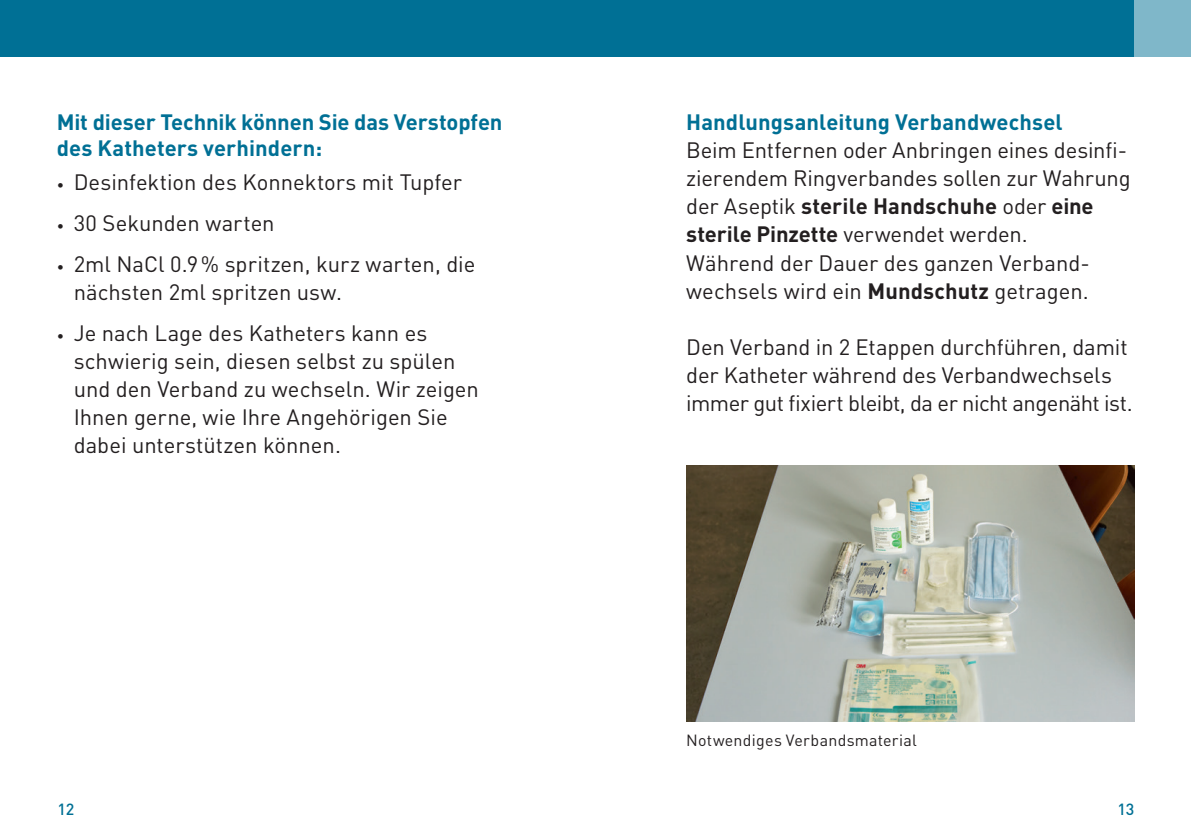
<style>
.page{position:relative;width:1191px;height:840px;background:#fff}
.page>*{position:absolute;margin:0;border:0;box-sizing:border-box;transform-origin:0 0}
.t1{font:22px/28px "DIN Pro";color:#231f20}
.t2{font:700 22px/26px "DIN Pro";color:#007095}
.t3{font:16px "DIN Pro";letter-spacing:.015em;color:#231f20}
.t4{font:500 16px "DIN Pro";color:#007095}
.s1{font-size:14px}
.s2{font-weight:700}
</style>
<div class="page">
<div style="left:0;top:0;width:1191px;height:57px;background:#007095"></div>
<div style="left:1134px;top:0;width:57px;height:61px;background:#7fb7c9"></div>
<img style="left:686px;top:465px;width:448px;height:256px">
<p class="t2" style="left:57px;top:108px;width:447px">Mit dieser Technik können Sie das Verstopfen des Katheters verhindern:</p>
<p class="t1" style="left:57px;top:167px;width:407px"><span class="s1">•</span> Desinfektion des Konnektors mit Tupfer</p>
<p class="t1" style="left:57px;top:208px;width:219px"><span class="s1">•</span> 30 Sekunden warten</p>
<p class="t1" style="left:74px;top:249px;width:403px;text-indent:-17px"><span class="s1">•</span> 2ml NaCl 0.9% spritzen, kurz warten, die nächsten 2ml spritzen usw.</p>
<p class="t1" style="left:74px;top:317px;width:407px;text-indent:-17px"><span class="s1">•</span> Je nach Lage des Katheters kann es schwierig sein, diesen selbst zu spülen und den Verband zu wechseln. Wir zeigen Ihnen gerne, wie Ihre Angehörigen Sie dabei unterstützen können.</p>
<p class="t2" style="left:686px;top:108px;width:378px">Handlungsanleitung Verbandwechsel</p>
<p class="t1" style="left:686px;top:135px;width:446px">Beim Entfernen oder Anbringen eines desinfi&shy;zierendem Ringverbandes sollen zur Wahrung der Aseptik <span class="s2">sterile Handschuhe</span> oder <span class="s2">eine sterile Pinzette</span> verwendet werden.<br>Während der Dauer des ganzen Verband&shy;wechsels wird ein <span class="s2">Mundschutz</span> getragen.</p>
<p class="t1" style="left:686px;top:331px;width:448px">Den Verband in 2 Etappen durchführen, damit der Katheter während des Verbandwechsels immer gut fixiert bleibt, da er nicht angenäht ist.</p>
<p class="t3" style="left:686px;top:728px;width:232px">Notwendiges Verbandsmaterial</p>
<p class="t4" style="left:58px;top:797px;width:18px">12</p>
<p class="t4" style="left:1117px;top:797px;width:18px">13</p>
</div>
